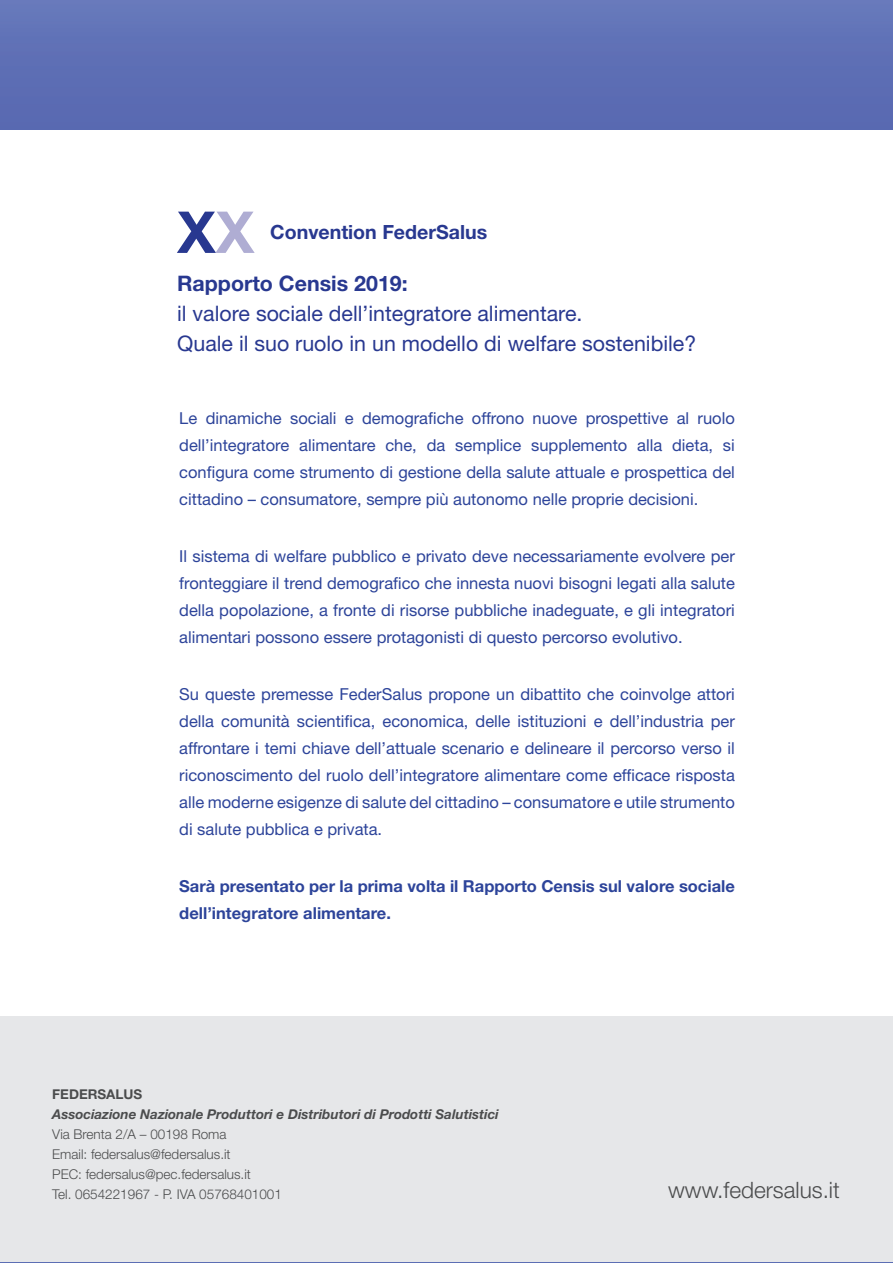
<style>
.page{position:relative;width:893px;height:1263px;background:#fff}
.page>*{position:absolute;margin:0;border:0;box-sizing:border-box;transform-origin:0 0}
.t1{font:700 57.9px "Helvetica Neue LT Std";color:#283890}
.t2{font:300 22.65px "Helvetica Neue LT Std";color:#4b4c4d}
.t3{font:21.45px "Helvetica Neue LT Std";color:#283890}
.t4{font:700 21.45px "Helvetica Neue LT Std";color:#283890}
.t5{font:700 19.65px "Helvetica Neue LT Std";color:#283890}
.Relatore{font:16.5px/27px "Helvetica Neue LT Std";color:#2d449a;text-align:justify}
.Relatore-2{font:700 16.5px/27px "Helvetica Neue LT Std";color:#2d449a}
.t6{font:300 13.5px "Helvetica Neue LT Std";color:#4b4c4d}
.t7{font:italic 700 13.5px/20.1px "Helvetica Neue LT Std";color:#4b4c4d}
.s1{color:#afadd3}
.s2{font-style:normal}
</style>
<div class="page">
<img style="left:0;top:1261px;width:893px;height:2px">
<div style="left:0;top:1016px;width:893px;height:245px;background:#e6e7e9"></div>
<img style="left:0;top:0;width:893px;height:129px">
<p class="t1" style="left:177px;top:196px;width:79px">X<span class="s1">X</span></p>
<p class="t5" style="left:270px;top:220px;width:218px">Convention FederSalus</p>
<p class="t4" style="left:177px;top:270px;width:232px">Rapporto Censis 2019:</p>
<p class="t3" style="left:177px;top:300px;width:407px">il valore sociale dell’integratore alimentare.</p>
<p class="t3" style="left:177px;top:330px;width:521px">Quale il suo ruolo in un modello di welfare sostenibile?</p>
<p class="Relatore" style="left:179px;top:405px;width:557px">Le dinamiche sociali e demografiche offrono nuove prospettive al ruolo dell’integratore alimentare che, da semplice supplemento alla dieta, si configura come strumento di gestione della salute attuale e prospettica del cittadino – consumatore, sempre più autonomo nelle proprie decisioni.</p>
<p class="Relatore" style="left:179px;top:542px;width:557px">Il sistema di welfare pubblico e privato deve necessariamente evolvere per fronteggiare il trend demografico che innesta nuovi bisogni legati alla salute della popolazione, a fronte di risorse pubbliche inadeguate, e gli integratori alimentari possono essere protagonisti di questo percorso evolutivo.</p>
<p class="Relatore" style="left:179px;top:680px;width:557px">Su queste premesse FederSalus propone un dibattito che coinvolge attori della comunità scientifica, economica, delle istituzioni e dell’industria per affrontare i temi chiave dell’attuale scenario e delineare il percorso verso il riconoscimento del ruolo dell’integratore alimentare come efficace risposta alle moderne esigenze di salute del cittadino – consumatore e utile strumento di salute pubblica e privata.</p>
<p class="Relatore-2" style="left:179px;top:872px;width:557px">Sarà presentato per la prima volta il Rapporto Censis sul valore sociale dell’integratore alimentare.</p>
<p class="t7" style="left:52px;top:1083px;width:448px"><span class="s2">FEDERSALUS<br></span>Associazione Nazionale Produttori e Distributori di Prodotti Salutistici</p>
<p class="t6" style="left:52px;top:1126px;width:176px">Via Brenta 2/A – 00198 Roma</p>
<p class="t6" style="left:52px;top:1146px;width:180px">Email: federsalus@federsalus.it</p>
<p class="t6" style="left:52px;top:1166px;width:200px">PEC: federsalus@pec.federsalus.it</p>
<p class="t6" style="left:52px;top:1186px;width:231px">Tel. 0654221967 - P. IVA 05768401001</p>
<p class="t2" style="left:668px;top:1176px;width:173px">www.federsalus.it</p>
</div>
